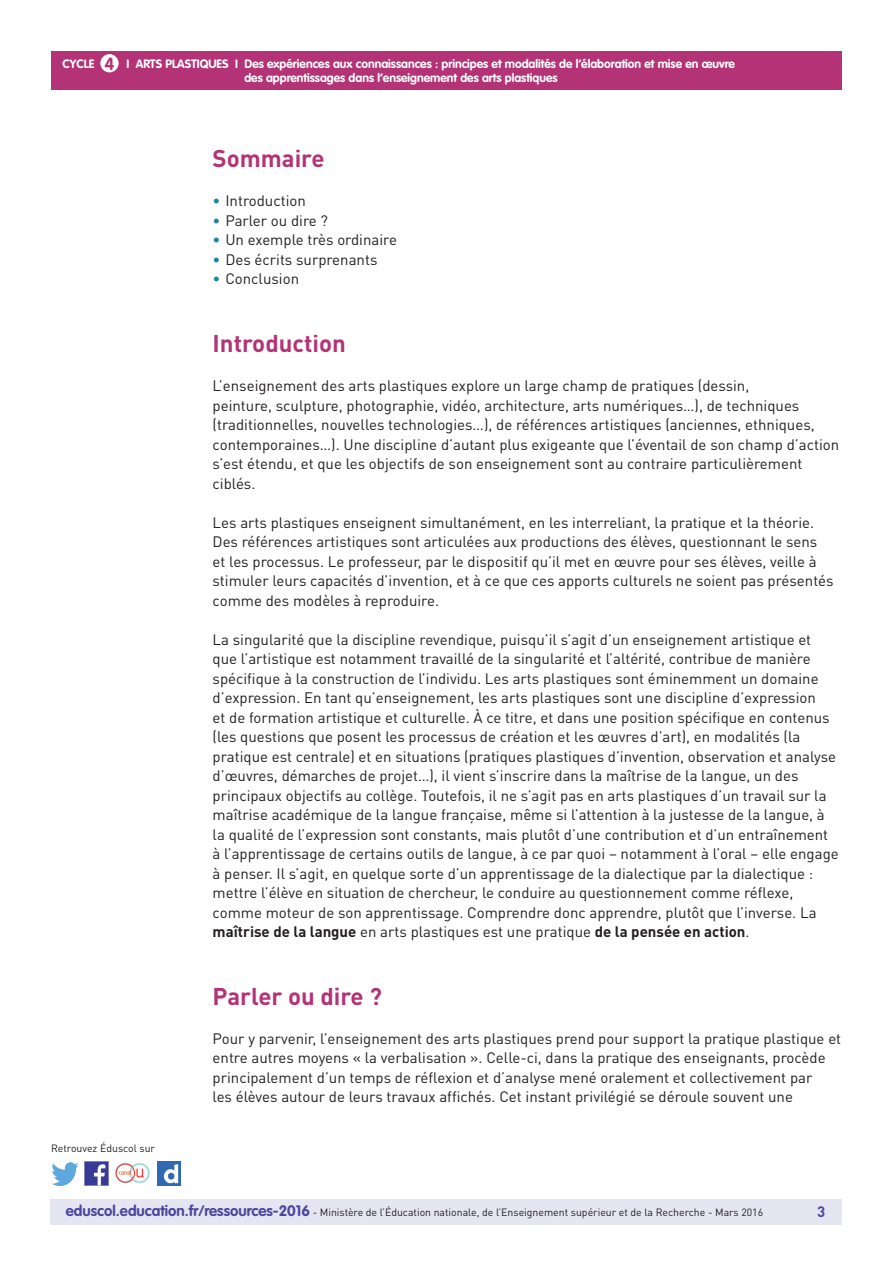
<style>
.page{position:relative;width:893px;height:1263px;background:#fff}
.page>*{position:absolute;margin:0;border:0;box-sizing:border-box;transform-origin:0 0}
.t1{font:700 24px "DIN Pro";color:#b43376}
.t2{font:700 17.25px "VAG Rounded Std";color:#b43376}
.t3{font:15px/19.5px "DIN Pro";color:#231f20}
.t4{font:700 15px "DIN Pro";color:#4a489e}
.t5{font:700 12px/14.4px "VAG Rounded Std";color:#fff}
.t6{font:10.5px "DIN Pro";color:#231f20}
.s1{color:#16879f}
.s2{font-weight:700}
.s3{font-family:"VAG Rounded Std";font-weight:700;font-size:15px;color:#4a489e}
</style>
<div class="page">
<div style="left:50px;top:1199px;width:791px;height:26px;background:#e6e5f2"></div>
<img style="left:85px;top:1162px;width:23px;height:23px">
<img style="left:51px;top:1163px;width:28px;height:22px">
<img style="left:158px;top:1162px;width:22px;height:23px">
<img style="left:115px;top:1163px;width:35px;height:21px">
<div style="left:51px;top:51px;width:791px;height:39px;background:#b43376"></div>
<div style="left:100px;top:54px;width:19px;height:18px;background:#fff;border-radius:50%"></div>
<p class="t2" style="left:105px;top:53px;width:11px">4</p>
<p class="t5" style="left:63px;top:57px;width:28px">CYCLE</p>
<p class="t5" style="left:244px;top:57px;width:491px;text-indent:-118px">I Arts plastiques I Des expériences aux connaissances : principes et modalités de l’élaboration et mise en œuvre des apprentissages dans l’enseignement des arts plastiques</p>
<h1 class="t1" style="left:213px;top:143px;width:114px">Sommaire</h1>
<p class="t3" style="left:213px;top:191px;width:95px"><span class="s1">•</span> Introduction</p>
<p class="t3" style="left:213px;top:210px;width:117px"><span class="s1">•</span> Parler ou dire ?</p>
<p class="t3" style="left:213px;top:230px;width:186px"><span class="s1">•</span> Un exemple très ordinaire</p>
<p class="t3" style="left:213px;top:249px;width:166px"><span class="s1">•</span> Des écrits surprenants</p>
<p class="t3" style="left:213px;top:269px;width:88px"><span class="s1">•</span> Conclusion</p>
<h1 class="t1" style="left:213px;top:327px;width:135px">Introduction</h1>
<p class="t3" style="left:213px;top:375px;width:628px">L’enseignement des arts plastiques explore un large champ de pratiques (dessin,<br>peinture, sculpture, photographie, vidéo, architecture, arts numériques…), de techniques (traditionnelles, nouvelles technologies…), de références artistiques (anciennes, ethniques, contemporaines…). Une discipline d’autant plus exigeante que l’éventail de son champ d’action s’est étendu, et que les objectifs de son enseignement sont au contraire particulièrement ciblés.</p>
<p class="t3" style="left:213px;top:512px;width:622px">Les arts plastiques enseignent simultanément, en les interreliant, la pratique et la théorie.<br>Des références artistiques sont articulées aux productions des élèves, questionnant le sens et les processus. Le professeur, par le dispositif qu’il met en œuvre pour ses élèves, veille à stimuler leurs capacités d’invention, et à ce que ces apports culturels ne soient pas présentés comme des modèles à reproduire.</p>
<p class="t3" style="left:213px;top:629px;width:628px">La singularité que la discipline revendique, puisqu’il s’agit d’un enseignement artistique et que l’artistique est notamment travaillé de la singularité et l’altérité, contribue de manière spécifique à la construction de l’individu. Les arts plastiques sont éminemment un domaine d’expression. En tant qu’enseignement, les arts plastiques sont une discipline d’expression<br>et de formation artistique et culturelle. À ce titre, et dans une position spécifique en contenus (les questions que posent les processus de création et les œuvres d’art), en modalités (la pratique est centrale) et en situations (pratiques plastiques d’invention, observation et analyse d’œuvres, démarches de projet…), il vient s’inscrire dans la maîtrise de la langue, un des principaux objectifs au collège. Toutefois, il ne s’agit pas en arts plastiques d’un travail sur la maîtrise académique de la langue française, même si l’attention à la justesse de la langue, à la qualité de l’expression sont constants, mais plutôt d’une contribution et d’un entraînement à l’apprentissage de certains outils de langue, à ce par quoi – notamment à l’oral – elle engage à penser. Il s’agit, en quelque sorte d’un apprentissage de la dialectique par la dialectique : mettre l’élève en situation de chercheur, le conduire au questionnement comme réflexe, comme moteur de son apprentissage. Comprendre donc apprendre, plutôt que l’inverse. La <span class="s2">maîtrise de la langue</span> en arts plastiques est une pratique <span class="s2">de la pensée en action</span>.</p>
<p class="t6" style="left:51px;top:1141px;width:106px">Retrouvez Éduscol sur</p>
<h1 class="t1" style="left:213px;top:980px;width:171px">Parler ou dire ?</h1>
<p class="t3" style="left:213px;top:1028px;width:630px">Pour y parvenir, l’enseignement des arts plastiques prend pour support la pratique plastique et entre autres moyens « la verbalisation ». Celle-ci, dans la pratique des enseignants, procède principalement d’un temps de réflexion et d’analyse mené oralement et collectivement par<br>les élèves autour de leurs travaux affichés. Cet instant privilégié se déroule souvent une</p>
<p class="t6" style="left:66px;top:1205px;width:699px"><span class="s3">eduscol.education.fr/ressources-2016</span> - Ministère de l’Éducation nationale, de l’Enseignement supérieur et de la Recherche - Mars 2016</p>
<p class="t4" style="left:817px;top:1201px;width:10px">3</p>
</div>
